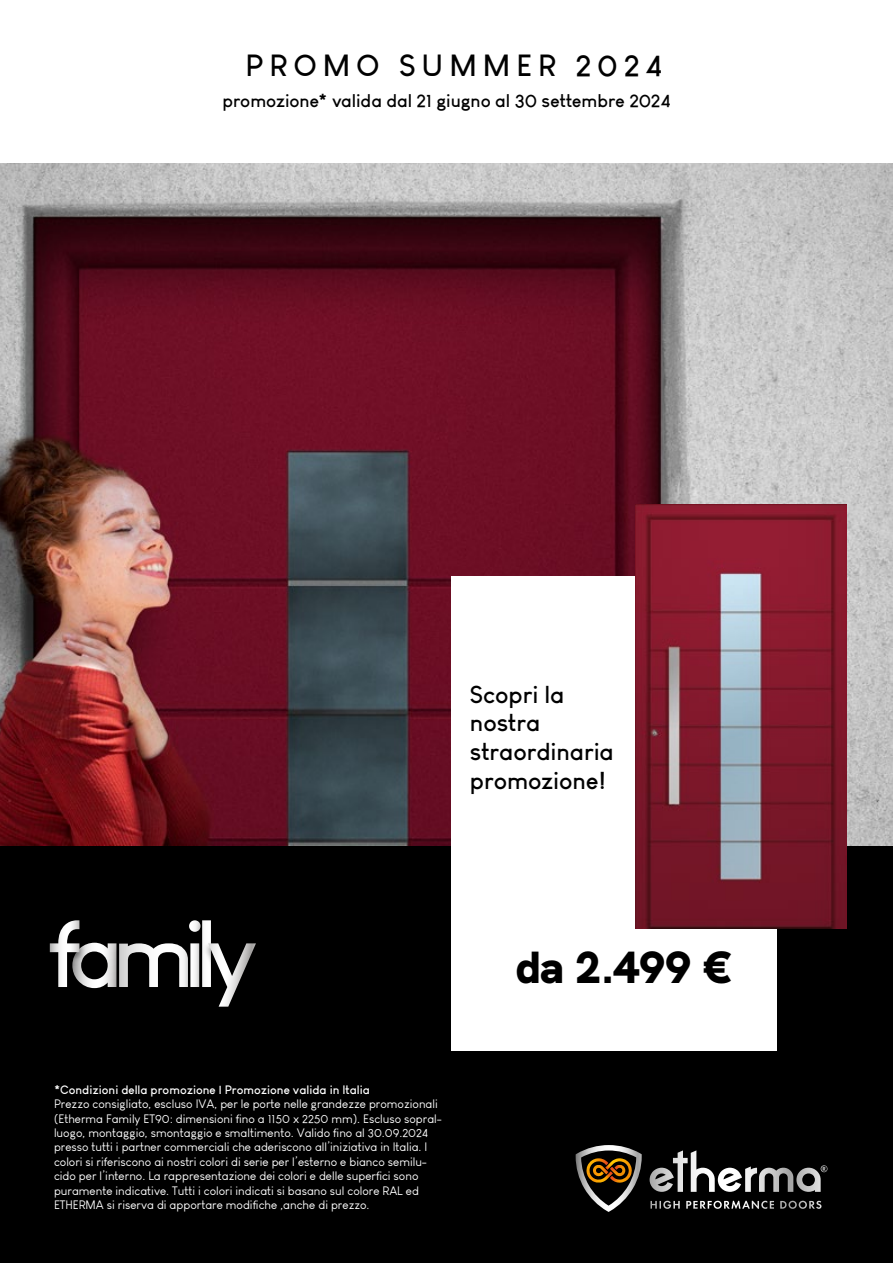
<style>
.page{position:relative;width:893px;height:1263px;background:#fff}
.page>*{position:absolute;margin:0;border:0;box-sizing:border-box;transform-origin:0 0}
.t1{font:900 45px "HK Grotesk";color:#000}
.t2{font:700 30px "Louis George Cafe";letter-spacing:.2em;color:#000}
.t3{font:700 24px/28.8px "Louis George Cafe";letter-spacing:-.005em;color:#000}
.t4{font:700 18px "Louis George Cafe";color:#000}
.t5{font:12px/14.4px "Louis George Cafe";color:#fff}
.t6{font:700 12px "Louis George Cafe";color:#fff}
</style>
<div class="page">
<div style="left:0;top:845px;width:893px;height:418px;background:#000"></div>
<svg style="left:576px;top:1145px;width:66px;height:67px"></svg>
<img style="left:650px;top:1200px;width:172px;height:9px">
<svg style="left:663px;top:1201px;width:158px;height:8px"></svg>
<svg style="left:650px;top:1150px;width:178px;height:42px"></svg>
<svg style="left:50px;top:920px;width:206px;height:87px"></svg>
<img style="left:0;top:164px;width:893px;height:681px">
<div style="left:451px;top:576px;width:326px;height:474px;background:#fff"></div>
<img style="left:635px;top:505px;width:212px;height:423px">
<h2 class="t2" style="left:246px;top:46px;width:418px">PROMO SUMMER 2024</h2>
<h3 class="t4" style="left:222px;top:89px;width:450px">promozione* valida dal 21 giugno al 30 settembre 2024</h3>
<h3 class="t3" style="left:470px;top:679px;width:145px">Scopri la nostra straordinaria promozione!</h3>
<p class="t6" style="left:54px;top:1082px;width:317px">*Condizioni della promozione | Promozione valida in Italia</p>
<p class="t5" style="left:54px;top:1097px;width:389px">Prezzo consigliato, escluso IVA, per le porte nelle grandezze promozionali (Etherma Family ET90: dimensioni fino a 1150 x 2250 mm). Escluso sopral&shy;luogo, montaggio, smontaggio e smaltimento. Valido fino al 30.09.2024 presso tutti i partner commerciali che aderiscono all’iniziativa in Italia. I colori si riferiscono ai nostri colori di serie per l’esterno e bianco semilu&shy;cido per l’interno. La rappresentazione dei colori e delle superfici sono puramente indicative. Tutti i colori indicati si basano sul colore RAL ed ETHERMA si riserva di apportare modifiche ,anche di prezzo.</p>
<h1 class="t1" style="left:516px;top:932px;width:218px">da 2.499 €</h1>
</div>
